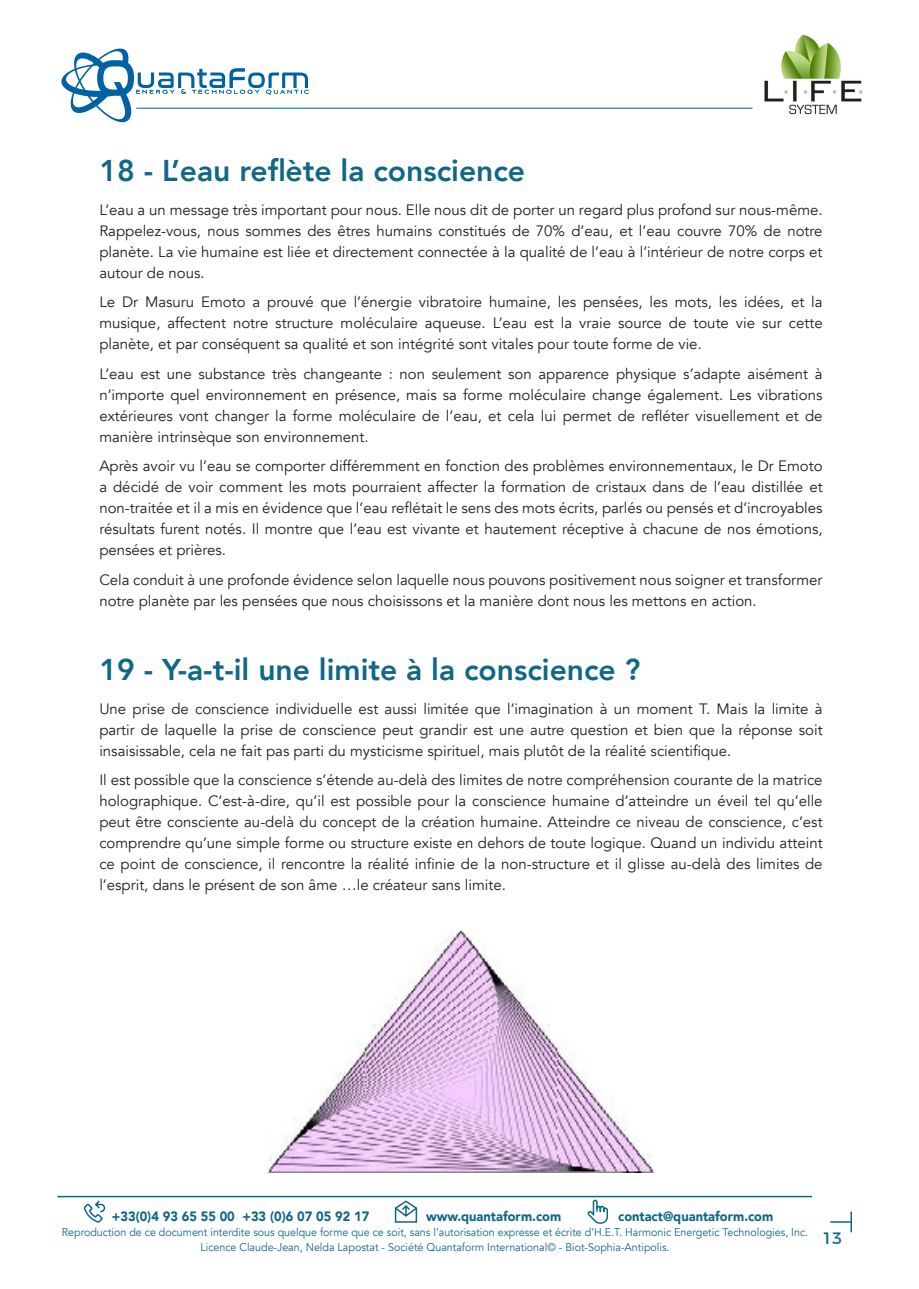
<style>
.page{position:relative;width:919px;height:1289px;background:#fff}
.page>*{position:absolute;margin:0;border:0;box-sizing:border-box;transform-origin:0 0}
.t1{font:800 30px "Avenir";color:#106788}
.t2{font:16.5px "Montserrat";color:#106788}
.t3{font:15px/21px "Avenir";color:#231f20;text-align:justify}
.t4{font:900 13.5px "Avenir";color:#106788;scale:.95 1}
.t5{font:11.25px/15px "Avenir";color:#106788;text-align:center;scale:.95 1}
</style>
<div class="page">
<hr style="left:57px;top:1195px;width:754px;height:2px;background:#106788">
<svg style="left:830px;top:1211px;width:21px;height:21px"></svg>
<svg style="left:83px;top:1200px;width:23px;height:23px"></svg>
<svg style="left:394px;top:1200px;width:24px;height:23px"></svg>
<svg style="left:587px;top:1199px;width:21px;height:25px"></svg>
<hr style="left:136px;top:108px;width:616px;height:1px;background:#0062a3">
<svg style="left:61px;top:48px;width:248px;height:75px"></svg>
<img style="left:764px;top:34px;width:99px;height:81px">
<img style="left:268px;top:931px;width:385px;height:241px">
<p class="t1" style="left:99px;top:147px;width:427px">18 - L’eau reflète la conscience</p>
<p class="t3" style="left:99px;top:199px;width:724px">L’eau a un message très important pour nous. Elle nous dit de porter un regard plus profond sur nous-même.<br>Rappelez-vous, nous sommes des êtres humains constitués de 70% d’eau, et l’eau couvre 70% de notre planète. La vie humaine est liée et directement connectée à la qualité de l’eau à l’intérieur de notre corps et autour de nous.</p>
<p class="t3" style="left:99px;top:292px;width:724px">Le Dr Masuru Emoto a prouvé que l’énergie vibratoire humaine, les pensées, les mots, les idées, et la musique, affectent notre structure moléculaire aqueuse. L’eau est la vraie source de toute vie sur cette planète, et par conséquent sa qualité et son intégrité sont vitales pour toute forme de vie.</p>
<p class="t3" style="left:99px;top:363px;width:724px">L’eau est une substance très changeante : non seulement son apparence physique s’adapte aisément à n’importe quel environnement en présence, mais sa forme moléculaire change également. Les vibrations extérieures vont changer la forme moléculaire de l’eau, et cela lui permet de refléter visuellement et de manière intrinsèque son environnement.</p>
<p class="t3" style="left:99px;top:456px;width:724px">Après avoir vu l’eau se comporter différemment en fonction des problèmes environnementaux, le Dr Emoto a décidé de voir comment les mots pourraient affecter la formation de cristaux dans de l’eau distillée et non-traitée et il a mis en évidence que l’eau reflétait le sens des mots écrits, parlés ou pensés et d’incroyables résultats furent notés. Il montre que l’eau est vivante et hautement réceptive à chacune de nos émotions, pensées et prières.</p>
<p class="t3" style="left:99px;top:569px;width:724px">Cela conduit à une profonde évidence selon laquelle nous pouvons positivement nous soigner et transformer notre planète par les pensées que nous choisissons et la manière dont nous les mettons en action.</p>
<p class="t1" style="left:99px;top:646px;width:542px">19 - Y-a-t-il une limite à la conscience ?</p>
<p class="t3" style="left:99px;top:698px;width:724px">Une prise de conscience individuelle est aussi limitée que l’imagination à un moment T. Mais la limite à partir de laquelle la prise de conscience peut grandir est une autre question et bien que la réponse soit insaisissable, cela ne fait pas parti du mysticisme spirituel, mais plutôt de la réalité scientifique.</p>
<p class="t3" style="left:99px;top:770px;width:724px">Il est possible que la conscience s’étende au-delà des limites de notre compréhension courante de la matrice holographique. C’est-à-dire, qu’il est possible pour la conscience humaine d’atteindre un éveil tel qu’elle peut être consciente au-delà du concept de la création humaine. Atteindre ce niveau de conscience, c’est comprendre qu’une simple forme ou structure existe en dehors de toute logique. Quand un individu atteint ce point de conscience, il rencontre la réalité infinie de la non-structure et il glisse au-delà des limites de l’esprit, dans le présent de son âme …le créateur sans limite.</p>
<p class="t4" style="left:112px;top:1204px;width:272px">+33(0)4 93 65 55 00 +33 (0)6 07 05 92 17</p>
<p class="t4" style="left:426px;top:1204px;width:143px">www.quantaform.com</p>
<p class="t4" style="left:618px;top:1204px;width:165px">contact@quantaform.com</p>
<p class="t5" style="left:62px;top:1224px;width:787px">Reproduction de ce document interdite sous quelque forme que ce soit, sans l’autorisation expresse et écrite d’H.E.T. Harmonic Energetic Technologies, Inc.<br>Licence Claude-Jean, Nelda Lapostat - Société Quantaform International© - Biot-Sophia-Antipolis.</p>
<p class="t2" style="left:822px;top:1225px;width:22px">13</p>
</div>
